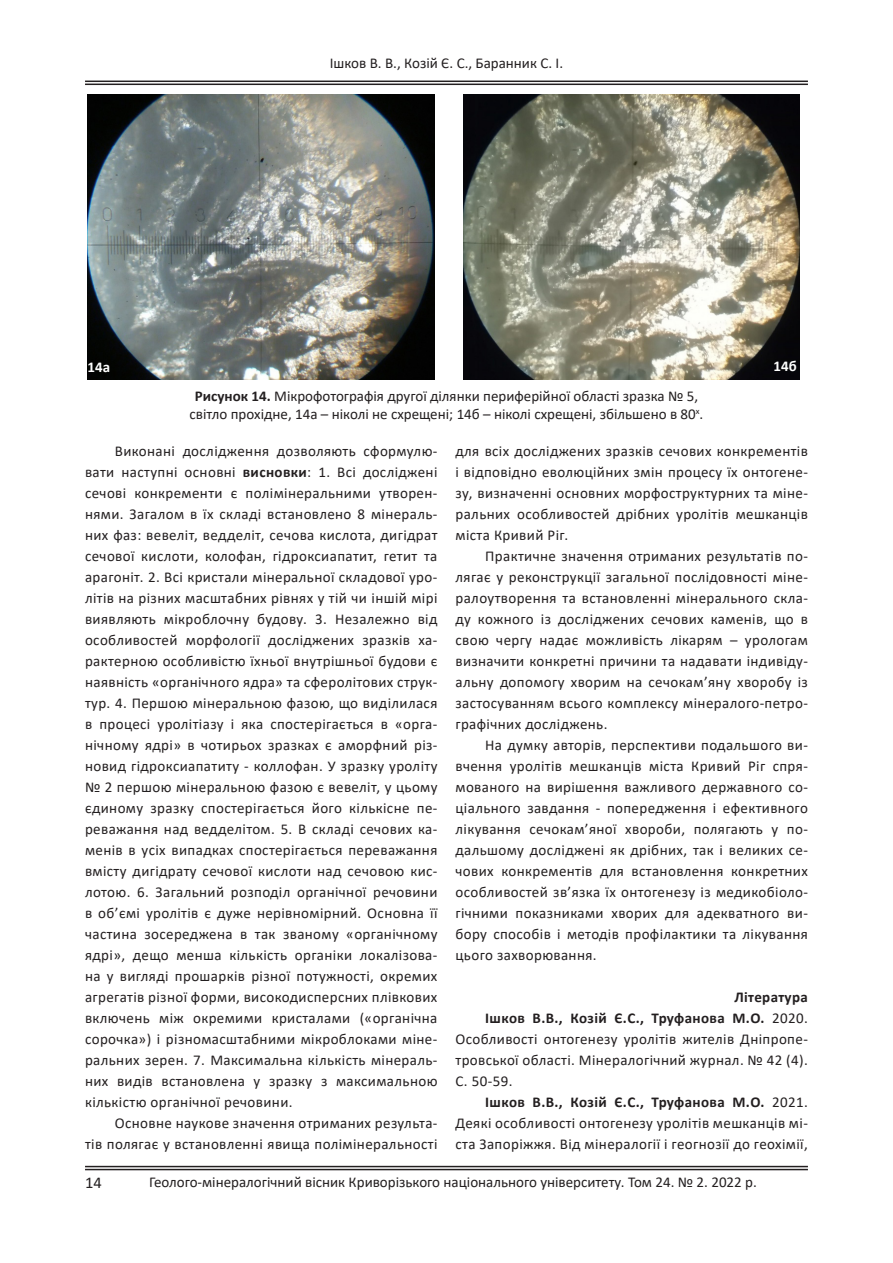
<style>
.page{position:relative;width:893px;height:1263px;background:#fff}
.page>*{position:absolute;margin:0;border:0;box-sizing:border-box;transform-origin:0 0}
.t1{font:16.5px "Calibri";color:#231f20}
.t2{font:15px/21px "Calibri";letter-spacing:.025em;color:#231f20;text-align:justify}
.t3{font:15px "Calibri";color:#231f20}
.t4{font:700 15px "Calibri";letter-spacing:.025em;color:#231f20}
.t5{font:700 15px "Calibri";color:#fff}
.s1{font-weight:700}
</style>
<div class="page">
<hr style="left:85px;top:1166px;width:723px;height:1px;background:#231f20">
<hr style="left:85px;top:1169px;width:723px;height:1px;background:#231f20">
<hr style="left:85px;top:81px;width:723px;height:1px;background:#231f20">
<hr style="left:85px;top:84px;width:723px;height:1px;background:#231f20">
<img style="left:88px;top:95px;width:347px;height:285px">
<img style="left:464px;top:95px;width:336px;height:285px">
<p class="t3" style="left:330px;top:53px;width:235px">Ішков В. В., Козій Є. С., Баранник С. І.</p>
<p class="t5" style="left:88px;top:356px;width:24px">14а</p>
<p class="t5" style="left:773px;top:355px;width:25px">14б</p>
<p class="t3" style="left:195px;top:386px;width:505px"><span class="s1">Рисунок 14.</span> Мікрофотографія другої ділянки периферійної області зразка № 5,</p>
<p class="t3" style="left:190px;top:404px;width:515px">світло прохідне, 14а – ніколі не схрещені; 14б – ніколі схрещені, збільшено в 80<sup>х</sup>.</p>
<p class="t2" style="left:85px;top:440px;width:354px;text-indent:30px">Виконані дослідження дозволяють сформулю&shy;вати наступні основні <span class="s1">висновки</span>: 1. Всі досліджені сечові конкременти є полімінеральними утворен&shy;нями. Загалом в їх складі встановлено 8 мінераль&shy;них фаз: вевеліт, ведделіт, сечова кислота, дигідрат сечової кислоти, колофан, гідроксиапатит, гетит та арагоніт. 2. Всі кристали мінеральної складової уро&shy;літів на різних масштабних рівнях у тій чи іншій мірі виявляють мікроблочну будову. 3. Незалежно від особливостей морфології досліджених зразків ха&shy;рактерною особливістю їхньої внутрішньої будови є наявність «органічного ядра» та сферолітових струк&shy;тур. 4. Першою мінеральною фазою, що виділилася в процесі уролітіазу і яка спостерігається в «орга&shy;нічному ядрі» в чотирьох зразках є аморфний різ&shy;новид гідроксиапатиту - коллофан. У зразку уроліту № 2 першою мінеральною фазою є вевеліт, у цьому єдиному зразку спостерігається його кількісне пе&shy;реважання над ведделітом. 5. В складі сечових ка&shy;менів в усіх випадках спостерігається переважання вмісту дигідрату сечової кислоти над сечовою кис&shy;лотою. 6. Загальний розподіл органічної речовини в об’ємі уролітів є дуже нерівномірний. Основна її частина зосереджена в так званому «органічному ядрі», дещо менша кількість органіки локалізова&shy;на у вигляді прошарків різної потужності, окремих агрегатів різної форми, високодисперсних плівкових включень між окремими кристалами («органічна сорочка») і різномасштабними мікроблоками міне&shy;ральних зерен. 7. Максимальна кількість мінераль&shy;них видів встановлена у зразку з максимальною кількістю органічної речовини.</p>
<p class="t2" style="left:85px;top:1112px;width:354px;text-align:right">Основне наукове значення отриманих результа-<br>тів полягає у встановленні явища полімінеральності</p>
<p class="t2" style="left:455px;top:440px;width:354px">для всіх досліджених зразків сечових конкрементів і відповідно еволюційних змін процесу їх онтогене&shy;зу, визначенні основних морфоструктурних та міне&shy;ральних особливостей дрібних уролітів мешканців міста Кривий Ріг.</p>
<p class="t2" style="left:455px;top:545px;width:354px;text-indent:30px">Практичне значення отриманих результатів по&shy;лягає у реконструкції загальної послідовності міне&shy;ралоутворення та встановленні мінерального скла&shy;ду кожного із досліджених сечових каменів, що в свою чергу надає можливість лікарям – урологам визначити конкретні причини та надавати індивіду&shy;альну допомогу хворим на сечокам’яну хворобу із застосуванням всього комплексу мінералого-петро&shy;графічних досліджень.</p>
<p class="t2" style="left:455px;top:734px;width:354px;text-indent:30px">На думку авторів, перспективи подальшого ви&shy;вчення уролітів мешканців міста Кривий Ріг спря&shy;мованого на вирішення важливого державного со&shy;ціального завдання - попередження і ефективного лікування сечокам’яної хвороби, полягають у по&shy;дальшому досліджені як дрібних, так і великих се&shy;чових конкрементів для встановлення конкретних особливостей зв’язка їх онтогенезу із медикобіоло&shy;гічними показниками хворих для адекватного ви&shy;бору способів і методів профілактики та лікування цього захворювання.</p>
<p class="t4" style="left:734px;top:986px;width:75px">Література</p>
<p class="t2" style="left:455px;top:1007px;width:354px;text-indent:30px"><span class="s1">Iшков В.В., Козій Є.С., Труфанова М.О.</span> 2020.<br>Особливості онтогенезу уролітів жителів Дніпропе&shy;тровської області. Мінералогічний журнал. № 42 (4).<br>C. 50-59.</p>
<p class="t2" style="left:455px;top:1091px;width:354px;text-indent:30px"><span class="s1">Iшков В.В., Козій Є.С., Труфанова М.О.</span> 2021.<br>Деякі особливості онтогенезу уролітів мешканців мі&shy;ста Запоріжжя. Від мінералогії і геогнозії до геохімії,</p>
<p class="t1" style="left:85px;top:1171px;width:18px">14</p>
<p class="t3" style="left:149px;top:1172px;width:609px">Геолого-мінералогічний вісник Криворізького національного університету. Том 24. № 2. 2022 р.</p>
</div>
